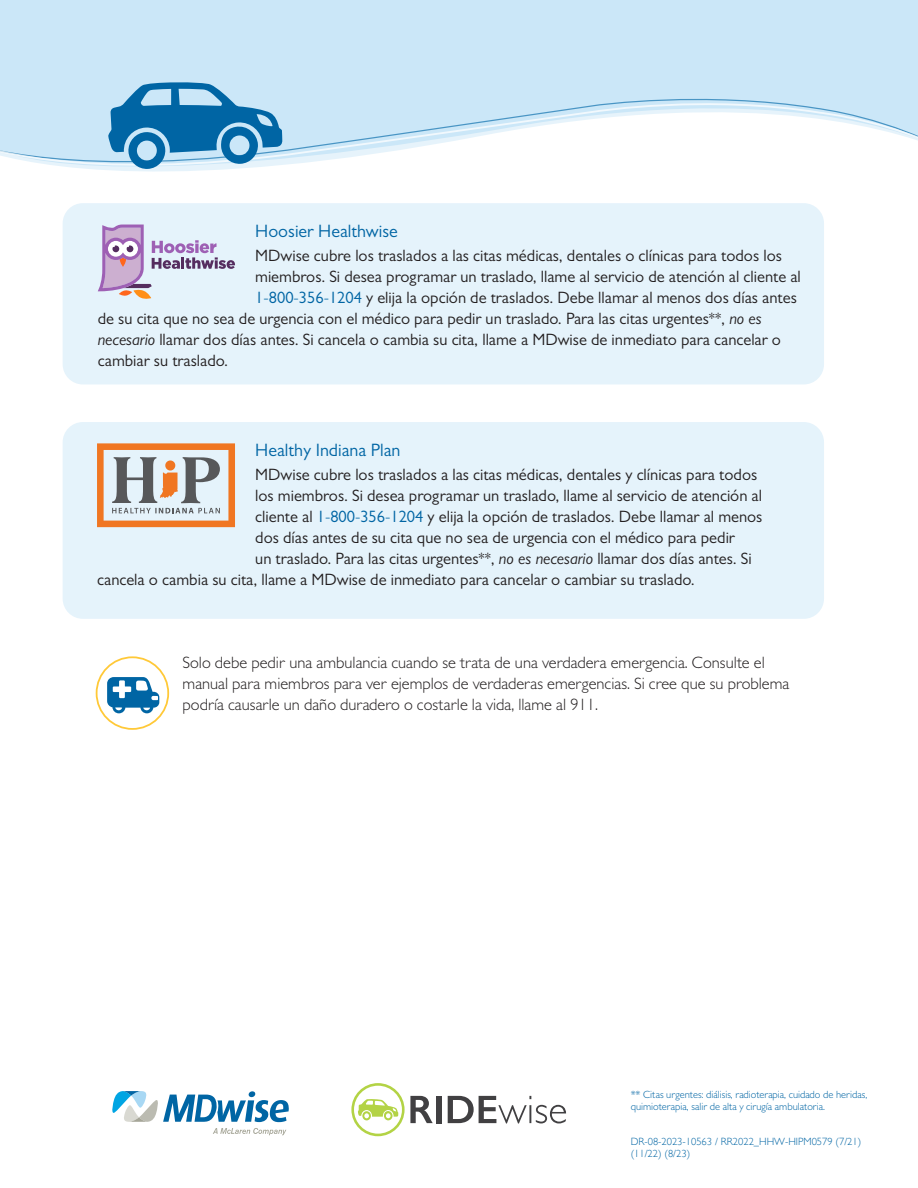
<style>
.page{position:relative;width:918px;height:1188px;background:#fff}
.page>*{position:absolute;margin:0;border:0;box-sizing:border-box;transform-origin:0 0}
.t1{font:18px "Gill Sans";color:#0065a4}
.t2{font:16.5px "Gill Sans";color:#231f20}
.t3{font:300 16.5px/21px "Gill Sans";color:#231f20}
.t4{font:300 10.5px/12px "Gill Sans";color:#0065a4}
.s1{color:#0065a4}
.s2{font-style:italic}
</style>
<div class="page">
<div style="left:63px;top:203px;width:761px;height:181px;background:#e5f3fb;border-radius:20px"></div>
<div style="left:63px;top:422px;width:761px;height:197px;background:#e5f3fb;border-radius:20px"></div>
<svg style="left:97px;top:443px;width:138px;height:84px"></svg>
<svg style="left:98px;top:225px;width:137px;height:74px"></svg>
<svg style="left:107px;top:677px;width:52px;height:36px"></svg>
<div style="left:96px;top:656px;width:73px;height:74px;border:2px solid #ffc938;border-radius:50%"></div>
<svg style="left:213px;top:1128px;width:73px;height:7px"></svg>
<svg style="left:112px;top:1091px;width:177px;height:31px"></svg>
<div style="left:436px;top:1096px;width:6px;height:27px;background:#414042"></div>
<svg style="left:448px;top:1096px;width:118px;height:27px"></svg>
<svg style="left:351px;top:1083px;width:82px;height:53px"></svg>
<div style="left:0;top:0;width:918px;height:90px;background:#cbe7f8"></div>
<hr style="left:0;top:90px;width:918px;height:4px;background:#cbe7f8">
<svg style="left:0;top:94px;width:918px;height:78px"></svg>
<svg style="left:108px;top:81px;width:174px;height:88px;background:#62a3cb"></svg>
<h2 class="t1" style="left:255px;top:220px;width:144px">Hoosier Healthwise</h2>
<p class="t2" style="left:255px;top:246px;width:528px">MDwise cubre los traslados a las citas médicas, dentales o clínicas para todos los</p>
<p class="t2" style="left:255px;top:267px;width:547px">miembros. Si desea programar un traslado, llame al servicio de atención al cliente al</p>
<p class="t2" style="left:255px;top:288px;width:543px"><span class="s1">1-800-356-1204</span> y elija la opción de traslados. Debe llamar al menos dos días antes</p>
<p class="t2" style="left:98px;top:309px;width:666px">de su cita que no sea de urgencia con el médico para pedir un traslado. Para las citas urgentes**, <span class="s2">no es</span></p>
<p class="t2" style="left:98px;top:330px;width:685px"><span class="s2">necesario</span> llamar dos días antes. Si cancela o cambia su cita, llame a MDwise de inmediato para cancelar o</p>
<p class="t2" style="left:98px;top:351px;width:132px">cambiar su traslado.</p>
<h2 class="t1" style="left:255px;top:439px;width:147px">Healthy Indiana Plan</h2>
<p class="t2" style="left:255px;top:465px;width:504px">MDwise cubre los traslados a las citas médicas, dentales y clínicas para todos</p>
<p class="t2" style="left:255px;top:486px;width:508px">los miembros. Si desea programar un traslado, llame al servicio de atención al</p>
<p class="t2" style="left:255px;top:507px;width:509px">cliente al <span class="s1">1-800-356-1204</span> y elija la opción de traslados. Debe llamar al menos</p>
<p class="t2" style="left:255px;top:528px;width:481px">dos días antes de su cita que no sea de urgencia con el médico para pedir</p>
<p class="t2" style="left:255px;top:549px;width:498px">un traslado. Para las citas urgentes**, <span class="s2">no es necesario</span> llamar dos días antes. Si</p>
<p class="t2" style="left:97px;top:570px;width:599px">cancela o cambia su cita, llame a MDwise de inmediato para cancelar o cambiar su traslado.</p>
<p class="t3" style="left:183px;top:651px;width:608px">Solo debe pedir una ambulancia cuando se trata de una verdadera emergencia. Consulte el manual para miembros para ver ejemplos de verdaderas emergencias. Si cree que su problema podría causarle un daño duradero o costarle la vida, llame al 911.</p>
<p class="t4" style="left:631px;top:1089px;width:238px">** Citas urgentes: diálisis, radioterapia, cuidado de heridas, quimioterapia, salir de alta y cirugía ambulatoria.</p>
<p class="t4" style="left:631px;top:1135px;width:232px">DR-08-2023-10563 / RR2022_HHW-HIPM0579 (7/21)</p>
<p class="t4" style="left:631px;top:1147px;width:61px">(11/22) (8/23)</p>
</div>
